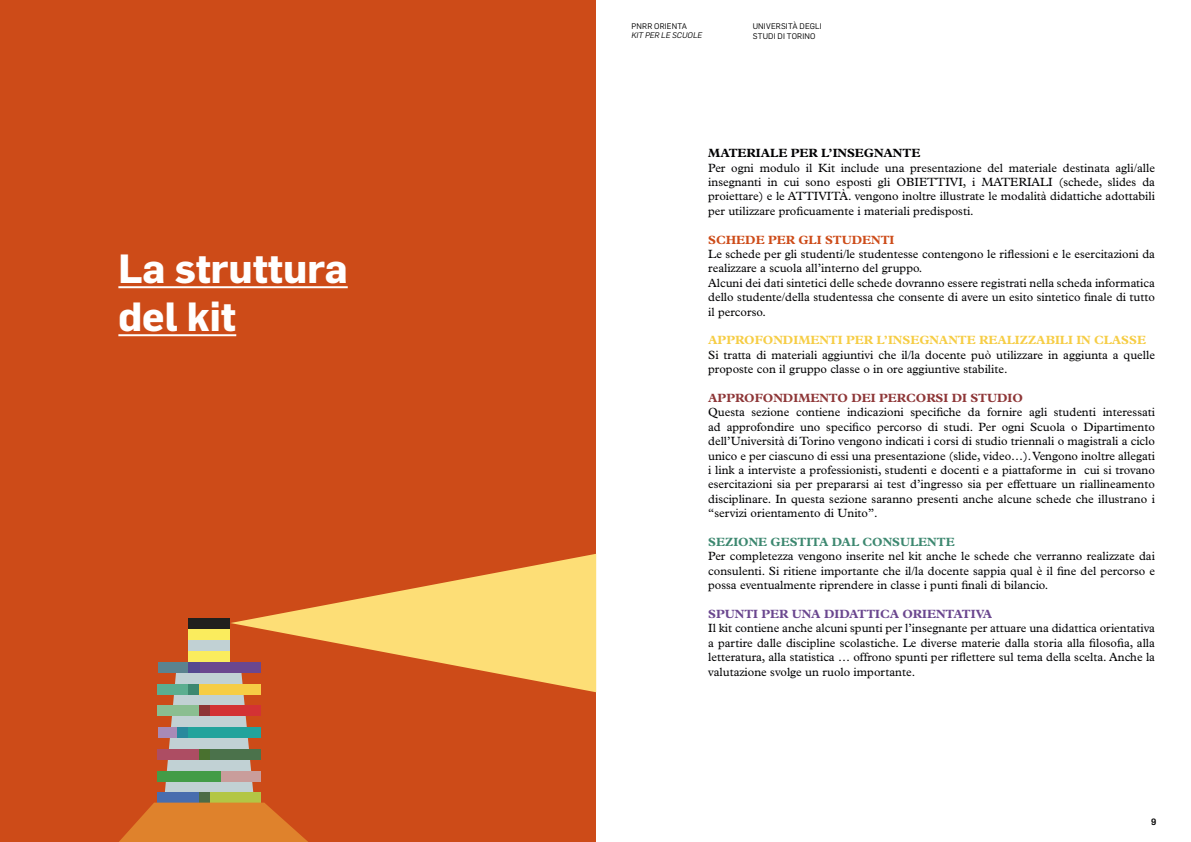
<style>
.page{position:relative;width:1191px;height:842px;background:#fff}
.page>*{position:absolute;margin:0;border:0;box-sizing:border-box;transform-origin:0 0}
.t1{font:700 40px/48px "Flama";color:#fff}
.t2{font:12px/14.4px "Plantin Std";color:#020203;text-align:justify}
.t3{font:700 12px "Plantin Std";color:#f6cd45}
.t4{font:700 12px "Plantin Std";color:#8e3637}
.t5{font:700 12px "Plantin Std";color:#6b478f}
.t6{font:700 12px "Plantin Std";color:#3d8870}
.t7{font:700 12px "Plantin Std";color:#020203}
.t8{font:700 12px "Plantin Std";color:#cd4b18}
.t9{font:500 9px "Flama";color:#000}
.t10{font:8px/9.6px "Flama";letter-spacing:.015em;color:#000}
.t11{font:italic 8px "Flama";letter-spacing:.005em;color:#000}
</style>
<div class="page">
<div style="left:0;top:0;width:595px;height:842px;background:#cd4b18"></div>
<hr style="left:118px;top:286px;width:230px;height:2px;background:#fff">
<hr style="left:118px;top:334px;width:118px;height:2px;background:#fff">
<div style="left:189px;top:629px;width:41px;height:33px;background:#c1d1d4"></div>
<div style="left:189px;top:629px;width:41px;height:11px;background:#faec5d"></div>
<div style="left:189px;top:651px;width:41px;height:11px;background:#faec5d"></div>
<div style="left:189px;top:618px;width:41px;height:11px;background:#20201d"></div>
<div style="left:200px;top:662px;width:61px;height:11px;background:#6b478f"></div>
<div style="left:158px;top:662px;width:31px;height:11px;background:#5b838f"></div>
<div style="left:189px;top:662px;width:11px;height:11px;background:#544990"></div>
<svg style="left:231px;top:554px;width:365px;height:138px"></svg>
<svg style="left:119px;top:672px;width:189px;height:170px"></svg>
<h1 class="t1" style="left:118px;top:242px;width:231px">La struttura del kit</h1>
<p class="t10" style="left:631px;top:21px;width:57px">PNRR ORIENTA</p>
<p class="t11" style="left:631px;top:30px;width:72px">KIT PER LE SCUOLE</p>
<p class="t10" style="left:752px;top:21px;width:70px">UNIVERSITÀ DEGLI<br>STUDI DI TORINO</p>
<p class="t7" style="left:708px;top:146px;width:214px">MATERIALE PER L’INSEGNANTE</p>
<p class="t2" style="left:708px;top:160px;width:448px">Per ogni modulo il Kit include una presentazione del materiale destinata agli/alle insegnanti in cui sono esposti gli OBIETTIVI, i MATERIALI (schede, slides da proiettare) e le ATTIVITÀ. vengono inoltre illustrate le modalità didattiche adottabili per utilizzare proficuamente i materiali predisposti.</p>
<p class="t8" style="left:708px;top:232px;width:188px">SCHEDE PER GLI STUDENTI</p>
<p class="t2" style="left:708px;top:247px;width:448px;text-align:left">Le schede per gli studenti/le studentesse contengono le riflessioni e le esercitazioni da realizzare a scuola all’interno del gruppo.<br>Alcuni dei dati sintetici delle schede dovranno essere registrati nella scheda informatica dello studente/della studentessa che consente di avere un esito sintetico finale di tutto il percorso.</p>
<p class="t3" style="left:708px;top:333px;width:439px">APPROFONDIMENTI PER L’INSEGNANTE REALIZZABILI IN CLASSE</p>
<p class="t2" style="left:708px;top:348px;width:448px">Si tratta di materiali aggiuntivi che il/la docente può utilizzare in aggiunta a quelle proposte con il gruppo classe o in ore aggiuntive stabilite.</p>
<p class="t4" style="left:708px;top:391px;width:316px">APPROFONDIMENTO DEI PERCORSI DI STUDIO</p>
<p class="t2" style="left:708px;top:405px;width:448px">Questa sezione contiene indicazioni specifiche da fornire agli studenti interessati ad approfondire uno specifico percorso di studi. Per ogni Scuola o Dipartimento dell’Università di Torino vengono indicati i corsi di studio triennali o magistrali a ciclo unico e per ciascuno di essi una presentazione (slide, video…). Vengono inoltre allegati i link a interviste a professionisti, studenti e docenti e a piattaforme in cui si trovano esercitazioni sia per prepararsi ai test d’ingresso sia per effettuare un riallineamento disciplinare. In questa sezione saranno presenti anche alcune schede che illustrano i “servizi orientamento di Unito”.</p>
<p class="t6" style="left:708px;top:535px;width:248px">SEZIONE GESTITA DAL CONSULENTE</p>
<p class="t2" style="left:708px;top:549px;width:448px">Per completezza vengono inserite nel kit anche le schede che verranno realizzate dai consulenti. Si ritiene importante che il/la docente sappia qual è il fine del percorso e possa eventualmente riprendere in classe i punti finali di bilancio.</p>
<p class="t5" style="left:708px;top:607px;width:285px">SPUNTI PER UNA DIDATTICA ORIENTATIVA</p>
<p class="t2" style="left:708px;top:621px;width:448px">Il kit contiene anche alcuni spunti per l’insegnante per attuare una didattica orientativa a partire dalle discipline scolastiche. Le diverse materie dalla storia alla filosofia, alla letteratura, alla statistica … offrono spunti per riflettere sul tema della scelta. Anche la valutazione svolge un ruolo importante.</p>
<p class="t9" style="left:1151px;top:816px;width:7px">9</p>
</div>
